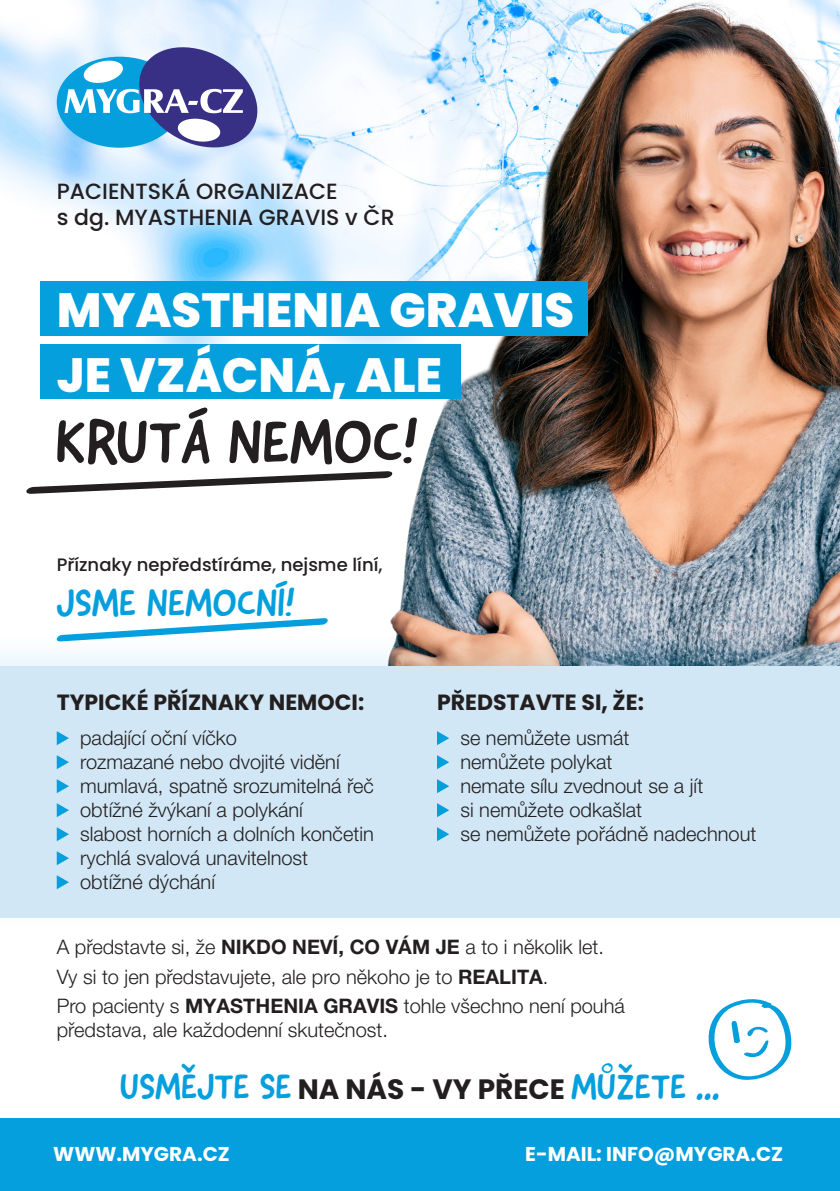
<style>
.page{position:relative;width:840px;height:1191px;background:#fff}
.page>*{position:absolute;margin:0;border:0;box-sizing:border-box;transform-origin:0 0}
.t1{font:61px "Good Dog New";color:#231f20}
.t2{font:800 48px/65.6px "Poppins";color:#fff}
.t3{font:38px "Good Dog New";color:#049fdc}
.t4{font:36px "Good Dog New";color:#049fdc}
.t5{font:700 36px "Felt Tip Roman";color:#049fdc}
.t6{font:500 22px/26.4px "Poppins";color:#231f20}
.t7{font:700 22px "Poppins";color:#231f20}
.t8{font:300 20px/24px "Helvetica Neue LT Pro";color:#231f20}
.t9{font:700 20px "Poppins";color:#fff}
.t10{font:700 19.8px "Felt Tip Roman";color:#049fdc}
.t11{font:500 18px "Poppins";color:#231f20}
.s1{font-weight:700}
.s2{font-family:"Poppins";font-weight:700;font-size:28px;color:#231f20}
</style>
<div class="page">
<div style="left:0;top:1118px;width:839px;height:73px;background:#049fdc"></div>
<img style="left:27px;top:0;width:812px;height:630px">
<div style="left:41px;top:281px;width:546px;height:54px;background:#049fdc"></div>
<div style="left:41px;top:344px;width:419px;height:55px;background:#049fdc"></div>
<svg style="left:64px;top:41px;width:201px;height:113px;background:#7ba1cf"></svg>
<svg style="left:26px;top:471px;width:366px;height:23px"></svg>
<svg style="left:56px;top:618px;width:272px;height:12px"></svg>
<svg style="left:708px;top:999px;width:84px;height:81px"></svg>
<div style="left:0;top:630px;width:839px;height:301px;background:#049fdc;opacity:.1"></div>
<div style="left:0;top:666px;width:839px;height:252px;background:#d1e7f6"></div>
<svg style="left:57px;top:731px;width:12px;height:14px"></svg>
<svg style="left:57px;top:755px;width:12px;height:14px"></svg>
<svg style="left:57px;top:779px;width:12px;height:14px"></svg>
<svg style="left:57px;top:803px;width:12px;height:14px"></svg>
<svg style="left:57px;top:827px;width:12px;height:14px"></svg>
<svg style="left:57px;top:851px;width:12px;height:14px"></svg>
<svg style="left:57px;top:875px;width:12px;height:14px"></svg>
<svg style="left:437px;top:731px;width:12px;height:14px"></svg>
<svg style="left:437px;top:755px;width:12px;height:14px"></svg>
<svg style="left:437px;top:779px;width:12px;height:14px"></svg>
<svg style="left:437px;top:803px;width:12px;height:14px"></svg>
<svg style="left:437px;top:827px;width:12px;height:14px"></svg>
<p class="t6" style="left:57px;top:178px;width:339px">PACIENTSKÁ ORGANIZACE<br>s dg. MYASTHENIA GRAVIS v ČR</p>
<p class="t2" style="left:57px;top:277px;width:519px">MYASTHENIA GRAVIS<br>JE VZÁCNÁ, ALE</p>
<p class="t1" style="left:55px;top:402px;width:364px">KRUTÁ NEMOC!</p>
<p class="t11" style="left:57px;top:554px;width:327px">Příznaky nepředstíráme, nejsme líní,</p>
<p class="t3" style="left:57px;top:578px;width:240px">JSME NEMOCNÍ!</p>
<p class="t7" style="left:57px;top:689px;width:309px">TYPICKÉ PŘÍZNAKY NEMOCI:</p>
<p class="t8" style="left:80px;top:725px;width:158px">padající oční víčko</p>
<p class="t8" style="left:80px;top:749px;width:261px">rozmazané nebo dvojité vidění</p>
<p class="t8" style="left:80px;top:773px;width:295px">mumlavá, spatně srozumitelná řeč</p>
<p class="t8" style="left:80px;top:797px;width:224px">obtížné žvýkaní a polykání</p>
<p class="t8" style="left:80px;top:821px;width:295px">slabost horních a dolních končetin</p>
<p class="t8" style="left:80px;top:845px;width:229px">rychlá svalová unavitelnost</p>
<p class="t8" style="left:80px;top:869px;width:136px">obtížné dýchání</p>
<p class="t7" style="left:437px;top:689px;width:208px">PŘEDSTAVTE SI, ŽE:</p>
<p class="t8" style="left:460px;top:725px;width:170px">se nemůžete usmát</p>
<p class="t8" style="left:460px;top:749px;width:153px">nemůžete polykat</p>
<p class="t8" style="left:460px;top:773px;width:244px">nemate sílu zvednout se a jít</p>
<p class="t8" style="left:460px;top:797px;width:183px">si nemůžete odkašlat</p>
<p class="t8" style="left:460px;top:821px;width:297px">se nemůžete pořádně nadechnout</p>
<p class="t8" style="left:57px;top:934px;width:548px">A představte si, že <span class="s1">NIKDO NEVÍ, CO VÁM JE</span> a to i několik let.</p>
<p class="t8" style="left:57px;top:964px;width:493px">Vy si to jen představujete, ale pro někoho je to <span class="s1">REALITA</span>.</p>
<p class="t8" style="left:57px;top:993px;width:569px">Pro pacienty s <span class="s1">MYASTHENIA GRAVIS</span> tohle všechno není pouhá představa, ale každodenní skutečnost.</p>
<p class="t10" style="left:601px;top:1053px;width:14px">O</p>
<p class="t5" style="left:181px;top:1051px;width:16px">ˇ</p>
<p class="t5" style="left:618px;top:1051px;width:16px">ˇ</p>
<p class="t4" style="left:120px;top:1063px;width:601px">USMEJTE SE <span class="s2">NA NÁS - VY PŘECE</span> MUZETE ...</p>
<p class="t9" style="left:53px;top:1142px;width:178px">WWW.MYGRA.CZ</p>
<p class="t9" style="left:525px;top:1142px;width:259px">E-MAIL: INFO@MYGRA.CZ</p>
</div>
